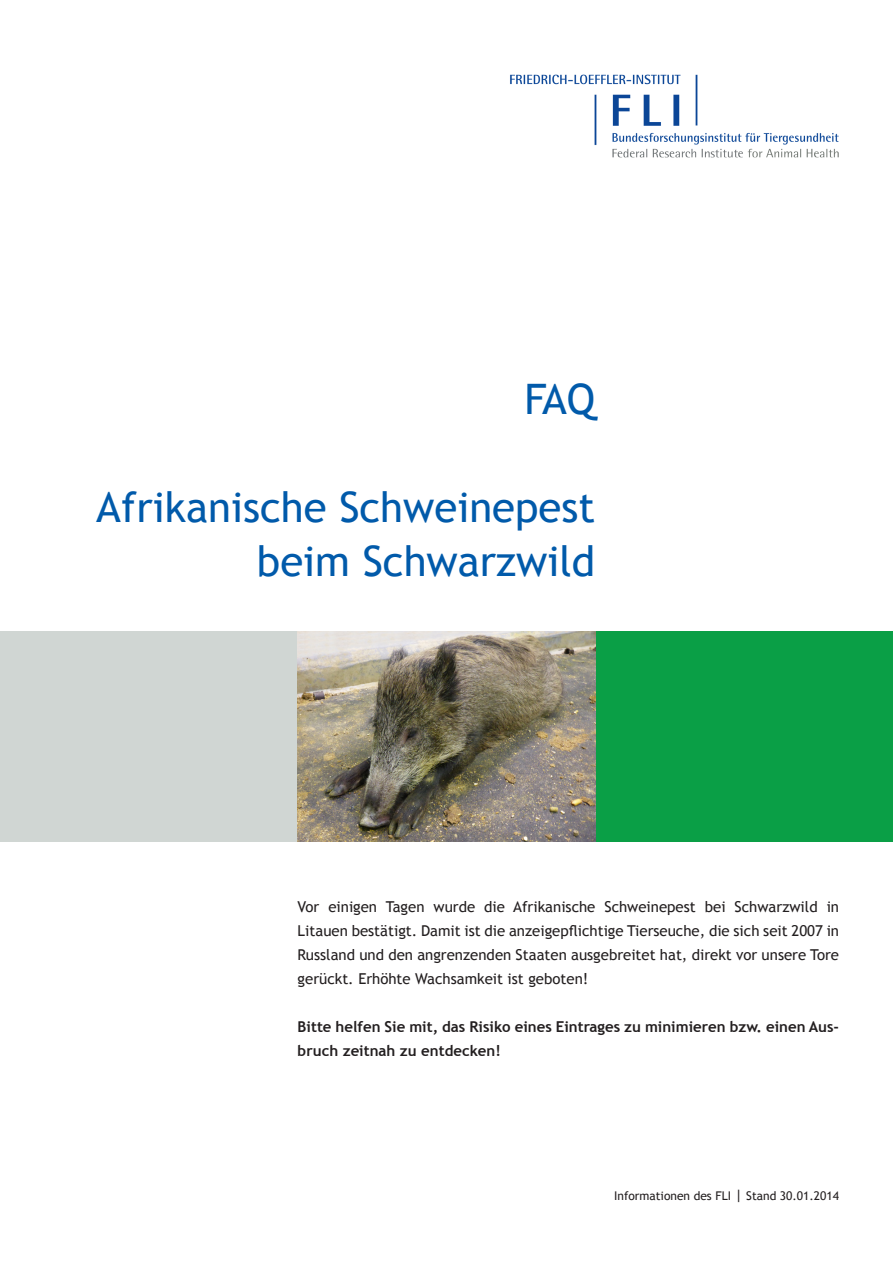
<style>
.page{position:relative;width:893px;height:1263px;background:#fff}
.page>*{position:absolute;margin:0;border:0;box-sizing:border-box;transform-origin:0 0}
.t1{font:42px/54px "Trebuchet MS";color:#015aaa;text-align:right}
.t2{font:15px/24px "Trebuchet MS";color:#231f20;text-align:justify}
.t3{font:700 15px/24px "Trebuchet MS";color:#231f20}
.t4{font:12px "Trebuchet MS";color:#231f20}
.s1{font-size:15px}
</style>
<div class="page">
<img style="left:510px;top:74px;width:329px;height:84px">
<div style="left:0;top:631px;width:589px;height:211px;background:#d0d6d3"></div>
<div style="left:298px;top:631px;width:595px;height:211px;background:#0a9f46"></div>
<img style="left:298px;top:631px;width:297px;height:211px">
<h1 class="t1" style="left:525px;top:371px;width:72px">FAQ</h1>
<h1 class="t1" style="left:96px;top:479px;width:500px">Afrikanische Schweinepest beim Schwarzwild</h1>
<p class="t2" style="left:298px;top:895px;width:543px">Vor einigen Tagen wurde die Afrikanische Schweinepest bei Schwarzwild in Litauen bestätigt. Damit ist die anzeigepflichtige Tierseuche, die sich seit 2007 in Russland und den angrenzenden Staaten ausgebreitet hat, direkt vor unsere Tore gerückt. Erhöhte Wachsamkeit ist geboten!</p>
<p class="t3" style="left:298px;top:1015px;width:543px">Bitte helfen Sie mit, das Risiko eines Eintrages zu minimieren bzw. einen Aus&shy;bruch zeitnah zu entdecken!</p>
<p class="t4" style="left:614px;top:1188px;width:226px">Informationen des FLI <span class="s1">|</span> Stand 30.01.2014</p>
</div>
